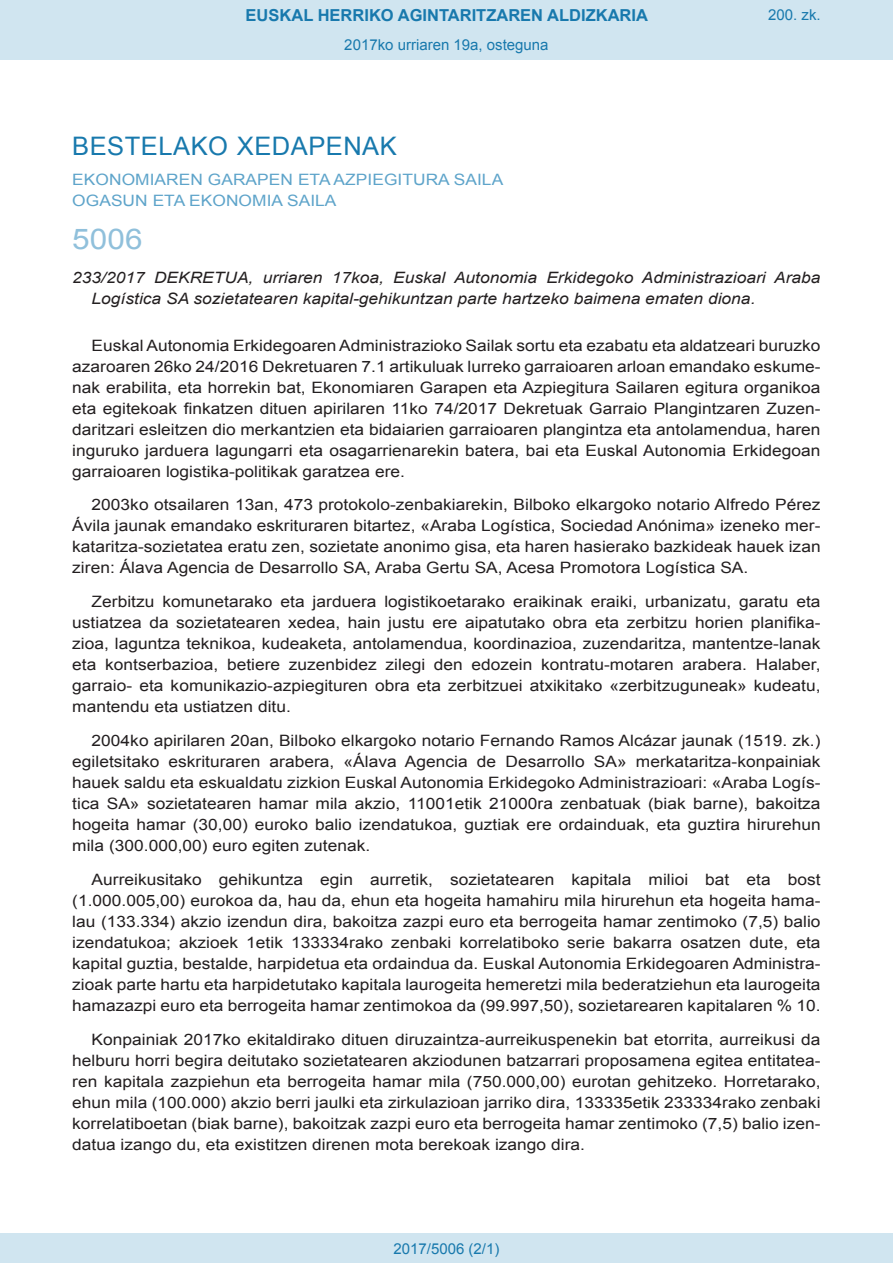
<style>
.page{position:relative;width:893px;height:1263px;background:#fff}
.page>*{position:absolute;margin:0;border:0;box-sizing:border-box;transform-origin:0 0}
.BOPVOrden{font:28.5px "Arial";color:#90c0db;scale:1.11 1}
.BOPVSeccion{font:25.5px "Arial";letter-spacing:.02em;color:#1879ad}
.t1{font:700 16.5px "Arial";color:#1879ad}
.BOPVDetalle{font:15.6px/21px "Arial";color:#231f20;text-align:justify;scale:1.11 1}
.BOPVTitulo{font:italic 15.6px/21px "Arial";color:#231f20;scale:1.11 1}
.BOPVOrganismo{font:15.6px "Arial";letter-spacing:.005em;color:#5ea4ca;scale:1.11 1}
.Paginacion_Centro{font:15px "Arial";color:#1879ad}
</style>
<div class="page">
<div style="left:0;top:0;width:893px;height:60px;background:#d0e5f0"></div>
<div style="left:0;top:1233px;width:893px;height:30px;background:#d0e5f0"></div>
<p class="t1" style="left:246px;top:4px;width:404px">EUSKAL HERRIKO AGINTARITZAREN ALDIZKARIA</p>
<p class="Paginacion_Centro" style="left:344px;top:35px;width:206px">2017ko urriaren 19a, osteguna</p>
<p class="Paginacion_Centro" style="left:768px;top:5px;width:54px">200. zk.</p>
<p class="BOPVSeccion" style="left:72px;top:129px;width:326px">BESTELAKO XEDAPENAK</p>
<p class="BOPVOrganismo" style="left:72px;top:169px;width:390px">EKONOMIAREN GARAPEN ETA AZPIEGITURA SAILA</p>
<p class="BOPVOrganismo" style="left:72px;top:191px;width:240px">OGASUN ETA EKONOMIA SAILA</p>
<p class="BOPVOrden" style="left:72px;top:221px;width:65px">5006</p>
<p class="BOPVTitulo" style="left:92px;top:267px;width:658px;text-indent:-19px">233/2017 DEKRETUA, urriaren 17koa, Euskal Autonomia Erkidegoko Administrazioari Araba<br>Logística SA sozietatearen kapital-gehikuntzan parte hartzeko baimena ematen diona.</p>
<p class="BOPVDetalle" style="left:72px;top:335px;width:676px;text-indent:19px">Euskal Autonomia Erkidegoaren Administrazioko Sailak sortu eta ezabatu eta aldatzeari buruzko azaroaren 26ko 24/2016 Dekretuaren 7.1 artikuluak lurreko garraioaren arloan emandako eskume&shy;nak erabilita, eta horrekin bat, Ekonomiaren Garapen eta Azpiegitura Sailaren egitura organikoa eta egitekoak finkatzen dituen apirilaren 11ko 74/2017 Dekretuak Garraio Plangintzaren Zuzen&shy;daritzari esleitzen dio merkantzien eta bidaiarien garraioaren plangintza eta antolamendua, haren inguruko jarduera lagungarri eta osagarrienarekin batera, bai eta Euskal Autonomia Erkidegoan garraioaren logistika-politikak garatzea ere.</p>
<p class="BOPVDetalle" style="left:72px;top:495px;width:676px;text-indent:19px">2003ko otsailaren 13an, 473 protokolo-zenbakiarekin, Bilboko elkargoko notario Alfredo Pérez Ávila jaunak emandako eskrituraren bitartez, «Araba Logística, Sociedad Anónima» izeneko mer&shy;kataritza-sozietatea eratu zen, sozietate anonimo gisa, eta haren hasierako bazkideak hauek izan ziren: Álava Agencia de Desarrollo SA, Araba Gertu SA, Acesa Promotora Logística SA.</p>
<p class="BOPVDetalle" style="left:72px;top:591px;width:676px;text-indent:19px">Zerbitzu komunetarako eta jarduera logistikoetarako eraikinak eraiki, urbanizatu, garatu eta ustiatzea da sozietatearen xedea, hain justu ere aipatutako obra eta zerbitzu horien planifika&shy;zioa, laguntza teknikoa, kudeaketa, antolamendua, koordinazioa, zuzendaritza, mantentze-lanak eta kontserbazioa, betiere zuzenbidez zilegi den edozein kontratu-motaren arabera. Halaber, garraio- eta komunikazio-azpiegituren obra eta zerbitzuei atxikitako «zerbitzuguneak» kudeatu, mantendu eta ustiatzen ditu.</p>
<p class="BOPVDetalle" style="left:72px;top:730px;width:676px;text-indent:19px">2004ko apirilaren 20an, Bilboko elkargoko notario Fernando Ramos Alcázar jaunak (1519. zk.) egiletsitako eskrituraren arabera, «Álava Agencia de Desarrollo SA» merkataritza-konpainiak hauek saldu eta eskualdatu zizkion Euskal Autonomia Erkidegoko Administrazioari: «Araba Logís&shy;tica SA» sozietatearen hamar mila akzio, 11001etik 21000ra zenbatuak (biak barne), bakoitza hogeita hamar (30,00) euroko balio izendatukoa, guztiak ere ordainduak, eta guztira hirurehun mila (300.000,00) euro egiten zutenak.</p>
<p class="BOPVDetalle" style="left:72px;top:869px;width:676px;text-indent:19px">Aurreikusitako gehikuntza egin aurretik, sozietatearen kapitala milioi bat eta bost (1.000.005,00) eurokoa da, hau da, ehun eta hogeita hamahiru mila hirurehun eta hogeita hama&shy;lau (133.334) akzio izendun dira, bakoitza zazpi euro eta berrogeita hamar zentimoko (7,5) balio izendatukoa; akzioek 1etik 133334rako zenbaki korrelatiboko serie bakarra osatzen dute, eta kapital guztia, bestalde, harpidetua eta ordaindua da. Euskal Autonomia Erkidegoaren Administra&shy;zioak parte hartu eta harpidetutako kapitala laurogeita hemeretzi mila bederatziehun eta laurogeita hamazazpi euro eta berrogeita hamar zentimokoa da (99.997,50), sozietarearen kapitalaren % 10.</p>
<p class="BOPVDetalle" style="left:72px;top:1029px;width:676px;text-indent:19px">Konpainiak 2017ko ekitaldirako dituen diruzaintza-aurreikuspenekin bat etorrita, aurreikusi da helburu horri begira deitutako sozietatearen akziodunen batzarrari proposamena egitea entitatea&shy;ren kapitala zazpiehun eta berrogeita hamar mila (750.000,00) eurotan gehitzeko. Horretarako, ehun mila (100.000) akzio berri jaulki eta zirkulazioan jarriko dira, 133335etik 233334rako zenbaki korrelatiboetan (biak barne), bakoitzak zazpi euro eta berrogeita hamar zentimoko (7,5) balio izen&shy;datua izango du, eta existitzen direnen mota berekoak izango dira.</p>
<p class="Paginacion_Centro" style="left:393px;top:1238px;width:107px">2017/5006 (2/1)</p>
</div>
